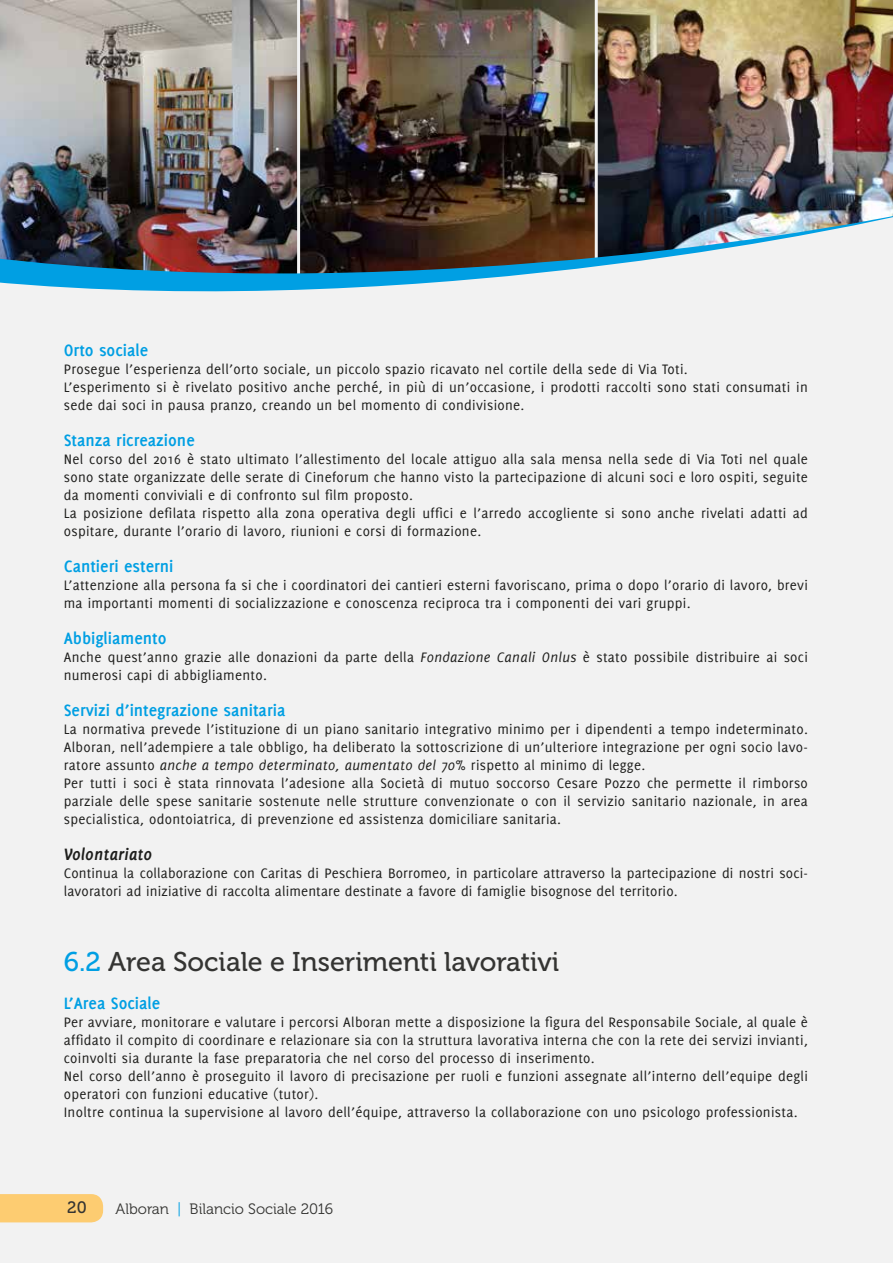
<style>
.page{position:relative;width:893px;height:1263px;background:#f2f2f2}
.page>*{position:absolute;margin:0;border:0;box-sizing:border-box;transform-origin:0 0}
.t1{font:27px "Museo 500";color:#343432}
.t2{font:700 18px "Delicious";color:#009fe3}
.t3{font:italic 700 18px "Delicious";color:#1d1d1b}
.t4{font:16.5px "Museo 500";color:#343432}
.t5{font:15px/18px "Delicious";letter-spacing:.02em;color:#1d1d1b}
.t6{font:15px "Museo 300";color:#343432}
.s1{font-style:italic}
.s2{color:#009fe3}
</style>
<div class="page">
<div style="left:0;top:1194px;width:103px;height:28px;background:#fdcc71"></div>
<img style="left:598px;top:0;width:295px;height:215px">
<img style="left:0;top:0;width:595px;height:215px">
<hr style="left:297px;top:0;width:3px;height:294px;background:#f2f2f2">
<img style="left:0;top:216px;width:893px;height:76px">
<p class="t2" style="left:64px;top:340px;width:86px">Orto sociale</p>
<p class="t5" style="left:64px;top:360px;width:746px">Prosegue l’esperienza dell’orto sociale, un piccolo spazio ricavato nel cortile della sede di Via Toti.<br>L’esperimento si è rivelato positivo anche perché, in più di un’occasione, i prodotti raccolti sono stati consumati in sede dai soci in pausa pranzo, creando un bel momento di condivisione.</p>
<p class="t2" style="left:64px;top:430px;width:133px">Stanza ricreazione</p>
<p class="t5" style="left:64px;top:450px;width:746px">Nel corso del 2016 è stato ultimato l’allestimento del locale attiguo alla sala mensa nella sede di Via Toti nel quale sono state organizzate delle serate di Cineforum che hanno visto la partecipazione di alcuni soci e loro ospiti, seguite da momenti conviviali e di confronto sul film proposto.<br>La posizione defilata rispetto alla zona operativa degli uffici e l’arredo accogliente si sono anche rivelati adatti ad ospitare, durante l’orario di lavoro, riunioni e corsi di formazione.</p>
<p class="t2" style="left:64px;top:556px;width:111px">Cantieri esterni</p>
<p class="t5" style="left:64px;top:576px;width:746px">L’attenzione alla persona fa si che i coordinatori dei cantieri esterni favoriscano, prima o dopo l’orario di lavoro, brevi ma importanti momenti di socializzazione e conoscenza reciproca tra i componenti dei vari gruppi.</p>
<p class="t2" style="left:64px;top:628px;width:104px">Abbigliamento</p>
<p class="t5" style="left:64px;top:648px;width:746px">Anche quest’anno grazie alle donazioni da parte della <span class="s1">Fondazione Canali Onlus</span> è stato possibile distribuire ai soci numerosi capi di abbigliamento.</p>
<p class="t2" style="left:64px;top:700px;width:223px">Servizi d’integrazione sanitaria</p>
<p class="t5" style="left:64px;top:720px;width:746px">La normativa prevede l’istituzione di un piano sanitario integrativo minimo per i dipendenti a tempo indeterminato.<br>Alboran, nell’adempiere a tale obbligo, ha deliberato la sottoscrizione di un’ulteriore integrazione per ogni socio lavo&shy;ratore assunto <span class="s1">anche a tempo determinato, aumentato del 70%</span> rispetto al minimo di legge.<br>Per tutti i soci è stata rinnovata l’adesione alla Società di mutuo soccorso Cesare Pozzo che permette il rimborso parziale delle spese sanitarie sostenute nelle strutture convenzionate o con il servizio sanitario nazionale, in area specialistica, odontoiatrica, di prevenzione ed assistenza domiciliare sanitaria.</p>
<p class="t3" style="left:64px;top:844px;width:90px">Volontariato</p>
<p class="t5" style="left:64px;top:864px;width:746px">Continua la collaborazione con Caritas di Peschiera Borromeo, in particolare attraverso la partecipazione di nostri soci&shy;lavoratori ad iniziative di raccolta alimentare destinate a favore di famiglie bisognose del territorio.</p>
<h1 class="t1" style="left:64px;top:947px;width:497px"><span class="s2">6.2</span> Area Sociale e Inserimenti lavorativi</h1>
<p class="t2" style="left:64px;top:993px;width:98px">L’Area Sociale</p>
<p class="t5" style="left:64px;top:1013px;width:746px">Per avviare, monitorare e valutare i percorsi Alboran mette a disposizione la figura del Responsabile Sociale, al quale è affidato il compito di coordinare e relazionare sia con la struttura lavorativa interna che con la rete dei servizi invianti, coinvolti sia durante la fase preparatoria che nel corso del processo di inserimento.<br>Nel corso dell’anno è proseguito il lavoro di precisazione per ruoli e funzioni assegnate all’interno dell’equipe degli operatori con funzioni educative (tutor).<br>Inoltre continua la supervisione al lavoro dell’équipe, attraverso la collaborazione con uno psicologo professionista.</p>
<p class="t4" style="left:67px;top:1198px;width:21px">20</p>
<p class="t6" style="left:116px;top:1200px;width:219px">Alboran <span class="s2">|</span> Bilancio Sociale 2016</p>
</div>
